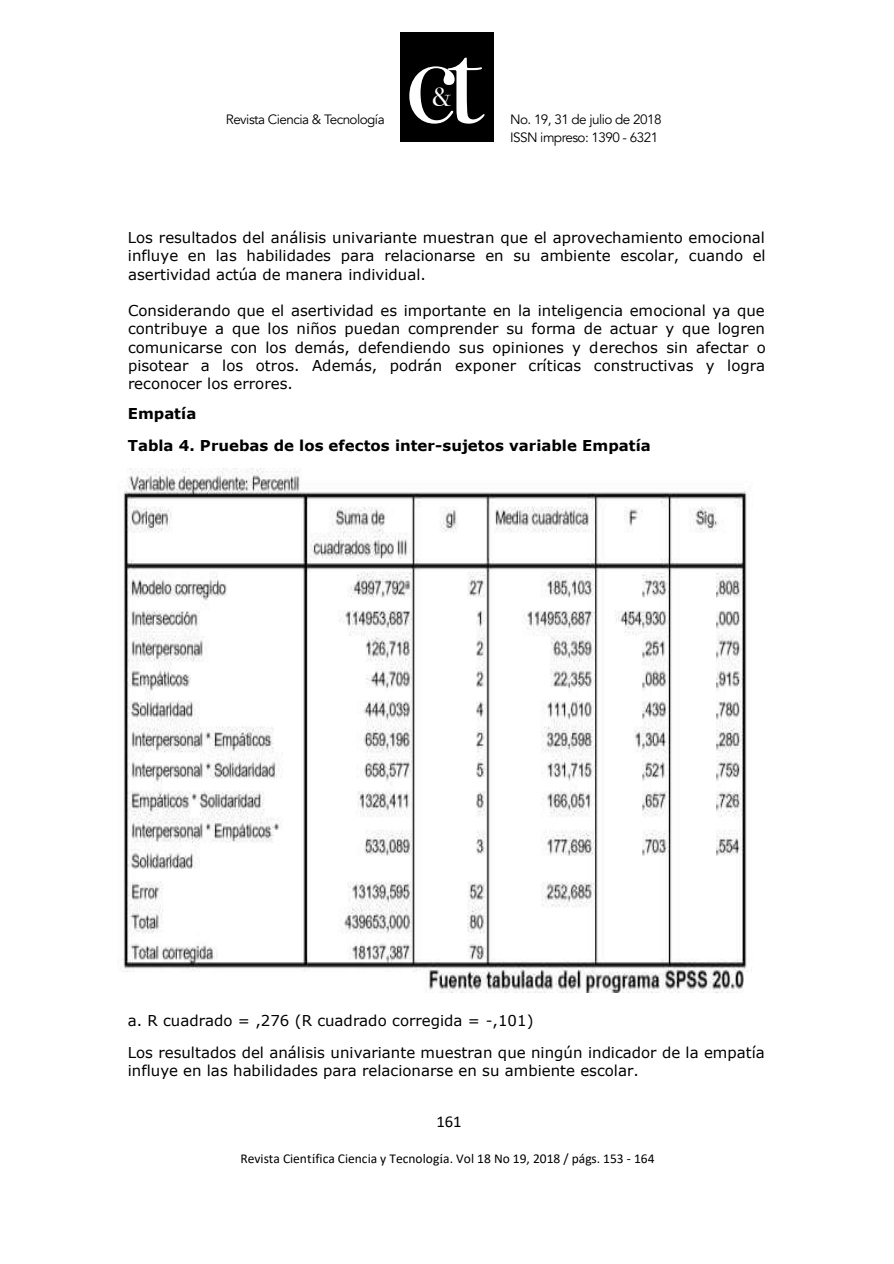
<style>
.page{position:relative;width:894px;height:1264px;background:#fff}
.page>*{position:absolute;margin:0;border:0;box-sizing:border-box;transform-origin:0 0}
.t1{font:26.4px "Bodoni Svty Two OSITCTT";color:#fff}
.t2{font:16.5px "Calibri";color:#000}
.t3{font:15px/18.3px "Verdana";color:#000;text-align:justify}
.t4{font:700 15px/32.1px "Verdana";color:#000}
.t5{font:13.5px "Avenir";letter-spacing:-.04em;color:#000001}
.t6{font:13.5px "Calibri";color:#000}
.s1{font-family:"Times New Roman"}
</style>
<div class="page">
<img style="left:123px;top:468px;width:625px;height:523px">
<div style="left:400px;top:33px;width:93px;height:109px;background:#000001"></div>
<svg style="left:409px;top:58px;width:75px;height:66px"></svg>
<p class="t5" style="left:226px;top:111px;width:160px">Revista Ciencia &amp; Tecnología</p>
<h1 class="t1" style="left:432px;top:81px;width:21px">&amp;</h1>
<p class="t5" style="left:510px;top:111px;width:153px">No. 19, 31 de julio de 2018</p>
<p class="t5" style="left:510px;top:129px;width:149px">ISSN impreso: 1390 - 6321</p>
<p class="t3" style="left:128px;top:228px;width:639px">Los resultados del análisis univariante muestran que el aprovechamiento emocional influye en las habilidades para relacionarse en su ambiente escolar, cuando el asertividad actúa de manera individual.</p>
<p class="t3" style="left:128px;top:301px;width:639px">Considerando que el asertividad es importante en la inteligencia emocional ya que contribuye a que los niños puedan comprender su forma de actuar y que logren comunicarse con los demás, defendiendo sus opiniones y derechos sin afectar o pisotear a los otros. Además, podrán exponer críticas constructivas y logra reconocer los errores.</p>
<p class="t4" style="left:128px;top:397px;width:524px">Empatía<br>Tabla 4. Pruebas de los efectos inter-sujetos variable Empatía</p>
<p class="t3" style="left:128px;top:1004px;width:638px;line-height:31.8px">a. R cuadrado = ,276 (R cuadrado corregida = -,101)<br>Los resultados del análisis univariante muestran que ningún indicador de la empatía</p>
<p class="t3" style="left:128px;top:1061px;width:512px">influye en las habilidades para relacionarse en su ambiente escolar.</p>
<p class="t2" style="left:436px;top:1109px;width:27px">161</p>
<p class="t6" style="left:240px;top:1148px;width:415px">Revista Cient<span class="s1">í</span>fica Ciencia y Tecnolog<span class="s1">í</span>a. Vol 18 No 19, 2018 / págs. 153 - 164</p>
</div>
